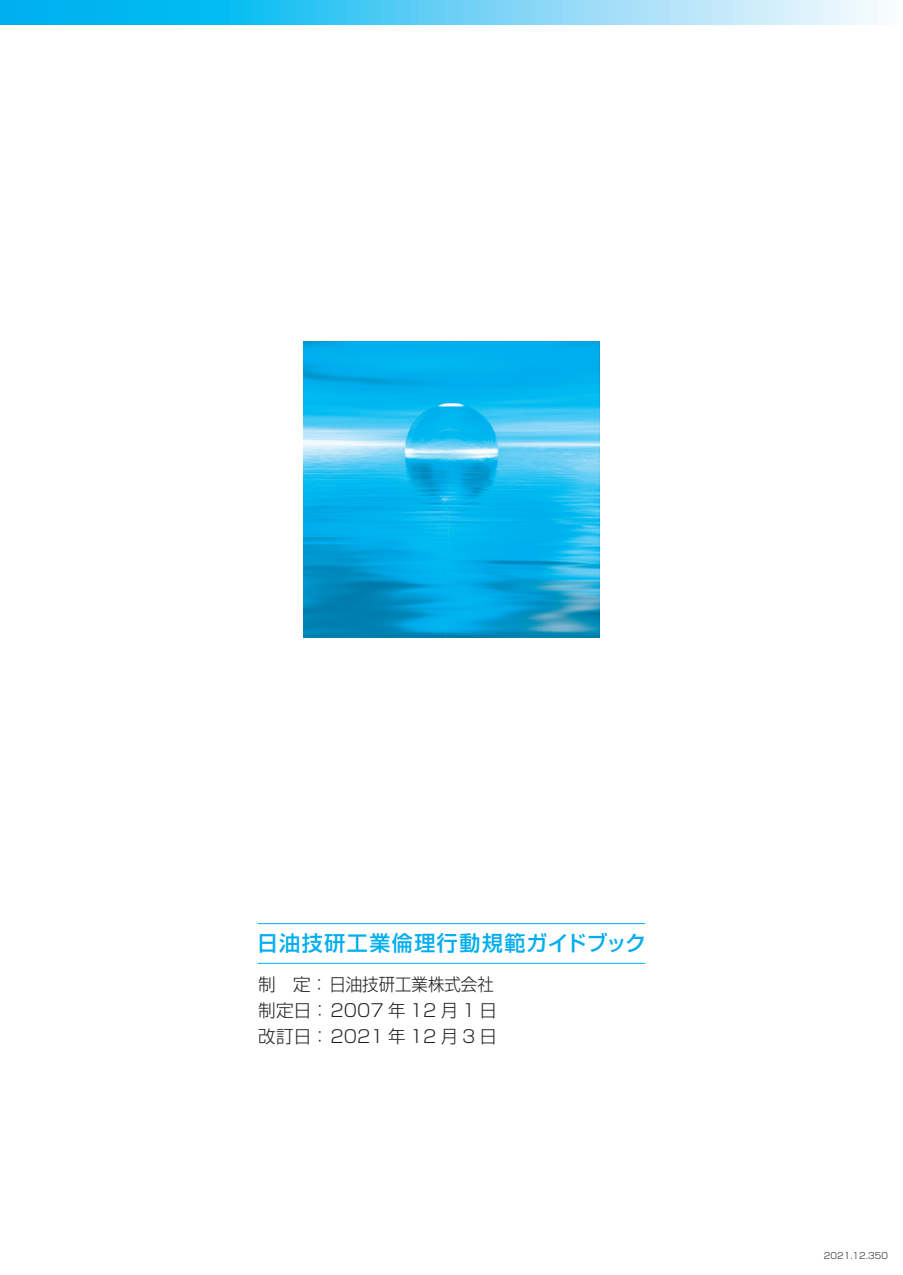
<style>
.page{position:relative;width:903px;height:1275px;background:#fff}
.page>*{position:absolute;margin:0;border:0;box-sizing:border-box;transform-origin:0 0}
.t1{font:500 21px "Shin Go Pro";letter-spacing:.07em;color:#00aeef}
.t2{font:300 17.5px/26.2px "Shin Go Pro";color:#231f20}
.t3{font:300 8.75px "Shin Go";color:#231f20}
</style>
<div class="page">
<img style="left:303px;top:341px;width:297px;height:296px">
<hr style="left:258px;top:963px;width:387px;height:1px;background:#00aeef">
<hr style="left:258px;top:923px;width:387px;height:1px;background:#00aeef">
<svg style="left:0;top:0;width:878px;height:25px"></svg>
<p class="t1" style="left:257px;top:926px;width:391px">日油技研工業倫理行動規範ガイドブック</p>
<p class="t2" style="left:258px;top:969px;width:240px">制　定：日油技研工業株式会社制定日：2007 年 12 月 1 日改訂日：2021 年 12 月 3 日</p>
<p class="t3" style="left:824px;top:1250px;width:66px">2021.12.350</p>
</div>
